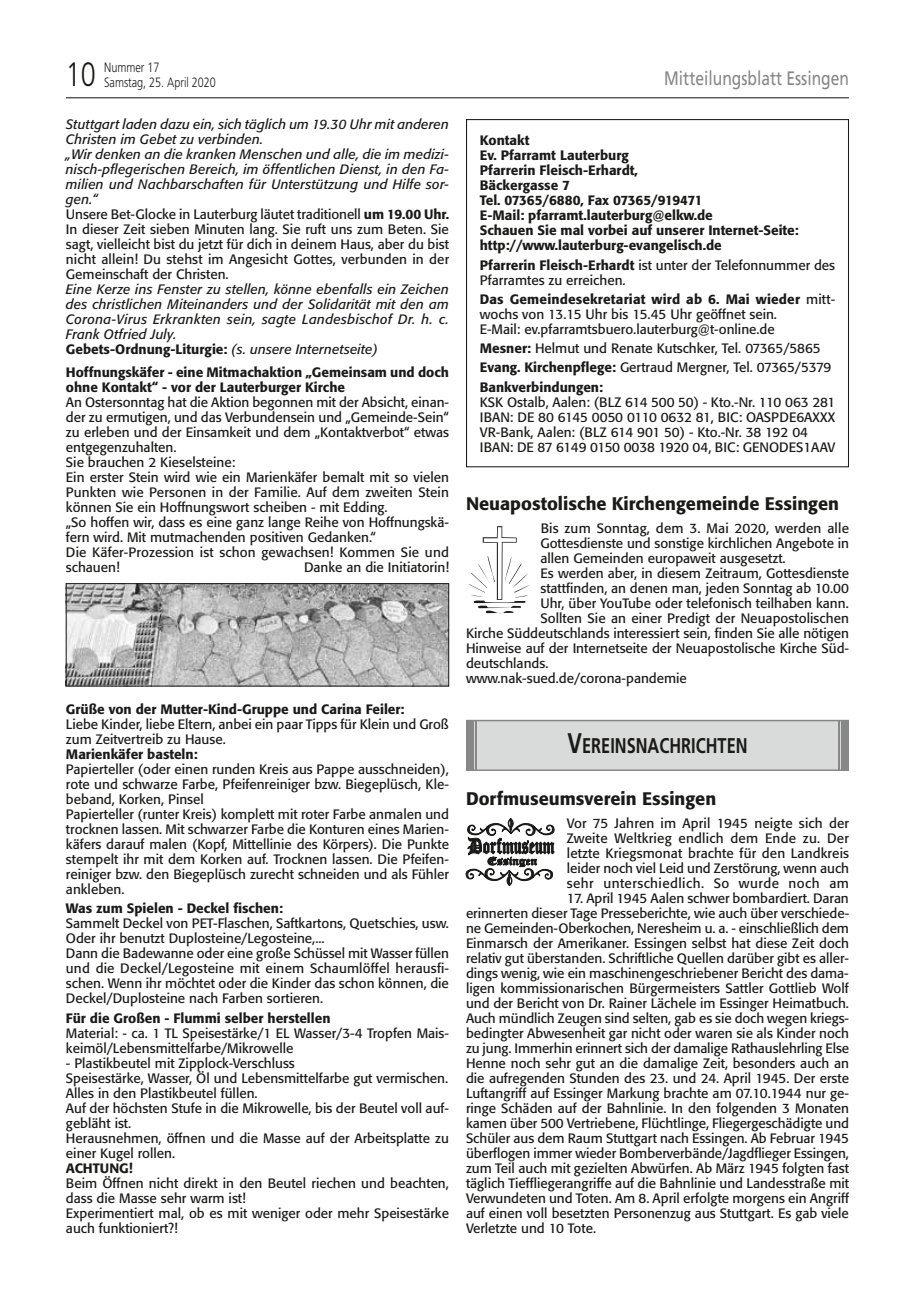
<style>
.page{position:relative;width:915px;height:1297px;background:#fff}
.page>*{position:absolute;margin:0;border:0;box-sizing:border-box;transform-origin:0 0}
.t1{font:300 33.75px "Frutiger";color:#1a1a18;scale:.8 1}
.t2{font:700 21.3px "Frutiger";color:#1a1a18;scale:.77 1}
.t3{font:19.5px "Frutiger";color:#868786;scale:.8 1}
.t4{font:500 18px "Formata";color:#1a1a18}
.t5{font:13.5px/15px "Formata";color:#1a1a18}
.t6{font:italic 13.5px/15px "Formata";letter-spacing:.01em;color:#1a1a18}
.t7{font:500 13.5px/15px "Formata";color:#1a1a18}
.t8{font:300 13.5px "Frutiger";color:#1a1a18;scale:.8 1}
.s1{font-style:normal}
.s2{font-weight:500;font-style:normal}
.s3{font-weight:500}
.s4{font-size:28.35px}
</style>
<div class="page">
<hr style="left:66px;top:97px;width:782px;height:1px;background:#1a1a18">
<img style="left:68px;top:585px;width:379px;height:99px">
<div style="left:66px;top:583px;width:383px;height:103px;border:1px solid #1a1a18"></div>
<div style="left:466px;top:119px;width:382px;height:348px;border:1px solid #1a1a18"></div>
<svg style="left:468px;top:526px;width:62px;height:88px"></svg>
<div style="left:467px;top:721px;width:380px;height:48px;background:#d9dada"></div>
<div style="left:466px;top:720px;width:382px;height:51px;border:2px solid #868786"></div>
<div style="left:841px;top:720px;width:7px;height:50px;background:#868786"></div>
<hr style="left:837px;top:720px;width:2px;height:50px;background:#868786">
<div style="left:466px;top:720px;width:7px;height:50px;background:#868786"></div>
<hr style="left:475px;top:720px;width:1px;height:50px;background:#868786">
<svg style="left:466px;top:818px;width:88px;height:68px"></svg>
<h1 class="t1" style="left:66px;top:55px;width:39px">10</h1>
<p class="t8" style="left:104px;top:60px;width:71px">Nummer 17</p>
<p class="t8" style="left:104px;top:75px;width:141px">Samstag, 25. April 2020</p>
<h3 class="t3" style="left:664px;top:67px;width:232px">Mitteilungsblatt Essingen</h3>
<p class="t6" style="left:66px;top:116px;width:384px">Stuttgart laden dazu ein, sich täglich um 19.30 Uhr mit anderen Christen im Gebet zu verbinden.<br>„Wir denken an die kranken Menschen und alle, die im medizi&shy;nisch-pflegerischen Bereich, im öffentlichen Dienst, in den Fa&shy;milien und Nachbarschaften für Unterstützung und Hilfe sor&shy;gen.“<br><span class="s1">Unsere Bet-Glocke in Lauterburg läutet traditionell</span> <span class="s2">um 19.00 Uhr.<br></span><span class="s1">In dieser Zeit sieben Minuten lang. Sie ruft uns zum Beten. Sie sagt, vielleicht bist du jetzt für dich in deinem Haus, aber du bist nicht allein! Du stehst im Angesicht Gottes, verbunden in der Gemeinschaft der Christen.</span></p>
<p class="t6" style="left:66px;top:281px;width:384px">Eine Kerze ins Fenster zu stellen, könne ebenfalls ein Zeichen des christlichen Miteinanders und der Solidarität mit den am Corona-Virus Erkrankten sein, sagte Landesbischof Dr. h. c.<br>Frank Otfried July.<br><span class="s2">Gebets-Ordnung-Liturgie:</span> (s. unsere Internetseite)</p>
<p class="t7" style="left:66px;top:365px;width:384px">Hoffnungskäfer - eine Mitmachaktion „Gemeinsam und doch ohne Kontakt“ - vor der Lauterburger Kirche</p>
<p class="t5" style="left:66px;top:395px;width:384px">An Ostersonntag hat die Aktion begonnen mit der Absicht, einan&shy;der zu ermutigen, und das Verbundensein und „Gemeinde-Sein“ zu erleben und der Einsamkeit und dem „Kontaktverbot“ etwas entgegenzuhalten.<br>Sie brauchen 2 Kieselsteine:<br>Ein erster Stein wird wie ein Marienkäfer bemalt mit so vielen Punkten wie Personen in der Familie. Auf dem zweiten Stein können Sie ein Hoffnungswort scheiben - mit Edding.<br>„So hoffen wir, dass es eine ganz lange Reihe von Hoffnungskä&shy;fern wird. Mit mutmachenden positiven Gedanken.“<br>Die Käfer-Prozession ist schon gewachsen! Kommen Sie und schauen!</p>
<p class="t7" style="left:479px;top:133px;width:320px">Kontakt<br>Ev. Pfarramt Lauterburg<br>Pfarrerin Fleisch-Erhardt,<br>Bäckergasse 7<br>Tel. 07365/6880, Fax 07365/919471<br>E-Mail: pfarramt.lauterburg@elkw.de<br>Schauen Sie mal vorbei auf unserer Internet-Seite: http://www.lauterburg-evangelisch.de</p>
<p class="t5" style="left:479px;top:257px;width:357px"><span class="s3">Pfarrerin Fleisch-Erhardt</span> ist unter der Telefonnummer des<br>Pfarramtes zu erreichen.</p>
<p class="t5" style="left:479px;top:292px;width:357px"><span class="s3">Das Gemeindesekretariat wird ab 6. Mai wieder</span> mitt&shy;wochs von 13.15 Uhr bis 15.45 Uhr geöffnet sein.<br>E-Mail: ev.pfarramtsbuero.lauterburg@t-online.de</p>
<p class="t5" style="left:479px;top:339px;width:353px;line-height:19.2px"><span class="s3">Mesner:</span> Helmut und Renate Kutschker, Tel. 07365/5865<br><span class="s3">Evang. Kirchenpflege:</span> Gertraud Mergner, Tel. 07365/5379<br><span class="s3">Bankverbindungen:</span></p>
<p class="t5" style="left:479px;top:394px;width:357px">KSK Ostalb, Aalen: (BLZ 614 500 50) - Kto.-Nr. 110 063 281<br>IBAN: DE 80 6145 0050 0110 0632 81, BIC: OASPDE6AXXX VR-Bank, Aalen: (BLZ 614 901 50) - Kto.-Nr. 38 192 04<br>IBAN: DE 87 6149 0150 0038 1920 04, BIC: GENODES1AAV</p>
<h3 class="t4" style="left:466px;top:492px;width:374px">Neuapostolische Kirchengemeinde Essingen</h3>
<p class="t5" style="left:540px;top:521px;width:310px">Bis zum Sonntag, dem 3. Mai 2020, werden alle</p>
<p class="t5" style="left:540px;top:536px;width:310px">Gottesdienste und sonstige kirchlichen Angebote in</p>
<p class="t5" style="left:540px;top:551px;width:246px">allen Gemeinden europaweit ausgesetzt.</p>
<p class="t5" style="left:540px;top:566px;width:310px">Es werden aber, in diesem Zeitraum, Gottesdienste</p>
<p class="t5" style="left:540px;top:581px;width:310px">stattfinden, an denen man, jeden Sonntag ab 10.00</p>
<p class="t5" style="left:540px;top:596px;width:309px">Uhr, über YouTube oder telefonisch teilhaben kann.</p>
<p class="t5" style="left:540px;top:611px;width:310px">Sollten Sie an einer Predigt der Neuapostolischen</p>
<p class="t5" style="left:466px;top:626px;width:384px">Kirche Süddeutschlands interessiert sein, finden Sie alle nötigen</p>
<p class="t5" style="left:466px;top:641px;width:384px">Hinweise auf der Internetseite der Neuapostolische Kirche Süd-</p>
<p class="t5" style="left:466px;top:656px;width:84px">deutschlands.</p>
<p class="t5" style="left:466px;top:671px;width:222px">www.nak-sued.de/corona-pandemie</p>
<p class="t5" style="left:304px;top:560px;width:146px">Danke an die Initiatorin!</p>
<p class="t7" style="left:66px;top:702px;width:340px">Grüße von der Mutter-Kind-Gruppe und Carina Feiler:</p>
<p class="t5" style="left:66px;top:717px;width:384px">Liebe Kinder, liebe Eltern, anbei ein paar Tipps für Klein und Groß zum Zeitvertreib zu Hause.</p>
<p class="t7" style="left:66px;top:747px;width:133px">Marienkäfer basteln:</p>
<p class="t5" style="left:66px;top:762px;width:384px">Papierteller (oder einen runden Kreis aus Pappe ausschneiden), rote und schwarze Farbe, Pfeifenreiniger bzw. Biegeplüsch, Kle&shy;beband, Korken, Pinsel<br>Papierteller (runter Kreis) komplett mit roter Farbe anmalen und trocknen lassen. Mit schwarzer Farbe die Konturen eines Marien&shy;käfers darauf malen (Kopf, Mittellinie des Körpers). Die Punkte stempelt ihr mit dem Korken auf. Trocknen lassen. Die Pfeifen&shy;reiniger bzw. den Biegeplüsch zurecht schneiden und als Fühler ankleben.</p>
<p class="t7" style="left:66px;top:901px;width:218px">Was zum Spielen - Deckel fischen:</p>
<p class="t5" style="left:66px;top:916px;width:384px">Sammelt Deckel von PET-Flaschen, Saftkartons, Quetschies, usw.<br>Oder ihr benutzt Duplosteine/Legosteine,...<br>Dann die Badewanne oder eine große Schüssel mit Wasser füllen und die Deckel/Legosteine mit einem Schaumlöffel herausfi&shy;schen. Wenn ihr möchtet oder die Kinder das schon können, die Deckel/Duplosteine nach Farben sortieren.</p>
<p class="t7" style="left:66px;top:1010px;width:266px">Für die Großen - Flummi selber herstellen</p>
<p class="t5" style="left:66px;top:1025px;width:384px">Material: - ca. 1 TL Speisestärke/1 EL Wasser/3-4 Tropfen Mais&shy;keimöl/Lebensmittelfarbe/Mikrowelle</p>
<p class="t5" style="left:66px;top:1055px;width:384px">- Plastikbeutel mit Zipplock-Verschluss<br>Speisestärke, Wasser, Öl und Lebensmittelfarbe gut vermischen.<br>Alles in den Plastikbeutel füllen.<br>Auf der höchsten Stufe in die Mikrowelle, bis der Beutel voll auf&shy;gebläht ist.<br>Herausnehmen, öffnen und die Masse auf der Arbeitsplatte zu einer Kugel rollen.</p>
<p class="t7" style="left:66px;top:1160px;width:68px">ACHTUNG!</p>
<p class="t5" style="left:66px;top:1175px;width:384px">Beim Öffnen nicht direkt in den Beutel riechen und beachten, dass die Masse sehr warm ist!<br>Experimentiert mal, ob es mit weniger oder mehr Speisestärke auch funktioniert?!</p>
<h2 class="t2" style="left:567px;top:733px;width:235px"><span class="s4">V</span>EREINSNACHRICHTEN</h2>
<h3 class="t4" style="left:466px;top:787px;width:252px">Dorfmuseumsverein Essingen</h3>
<p class="t5" style="left:566px;top:816px;width:283px;text-align:justify">Vor 75 Jahren im April 1945 neigte sich der Zweite Weltkrieg endlich dem Ende zu. Der letzte Kriegsmonat brachte für den Landkreis leider noch viel Leid und Zerstörung, wenn auch sehr unterschiedlich. So wurde noch am</p>
<p class="t5" style="left:466px;top:891px;width:384px;text-align:justify;text-indent:101px">17. April 1945 Aalen schwer bombardiert. Daran erinnerten dieser Tage Presseberichte, wie auch über verschiede&shy;ne Gemeinden-Oberkochen, Neresheim u. a. - einschließlich dem Einmarsch der Amerikaner. Essingen selbst hat diese Zeit doch relativ gut überstanden. Schriftliche Quellen darüber gibt es aller&shy;dings wenig, wie ein maschinengeschriebener Bericht des dama&shy;ligen kommissionarischen Bürgermeisters Sattler Gottlieb Wolf und der Bericht von Dr. Rainer Lächele im Essinger Heimatbuch.<br>Auch mündlich Zeugen sind selten, gab es sie doch wegen kriegs&shy;bedingter Abwesenheit gar nicht oder waren sie als Kinder noch zu jung. Immerhin erinnert sich der damalige Rathauslehrling Else Henne noch sehr gut an die damalige Zeit, besonders auch an die aufregenden Stunden des 23. und 24. April 1945. Der erste Luftangriff auf Essinger Markung brachte am 07.10.1944 nur ge&shy;ringe Schäden auf der Bahnlinie. In den folgenden 3 Monaten kamen über 500 Vertriebene, Flüchtlinge, Fliegergeschädigte und Schüler aus dem Raum Stuttgart nach Essingen. Ab Februar 1945 überflogen immer wieder Bomberverbände/Jagdflieger Essingen, zum Teil auch mit gezielten Abwürfen. Ab März 1945 folgten fast täglich Tieffliegerangriffe auf die Bahnlinie und Landesstraße mit Verwundeten und Toten. Am 8. April erfolgte morgens ein Angriff auf einen voll besetzten Personenzug aus Stuttgart. Es gab viele Verletzte und 10 Tote.</p>
</div>
